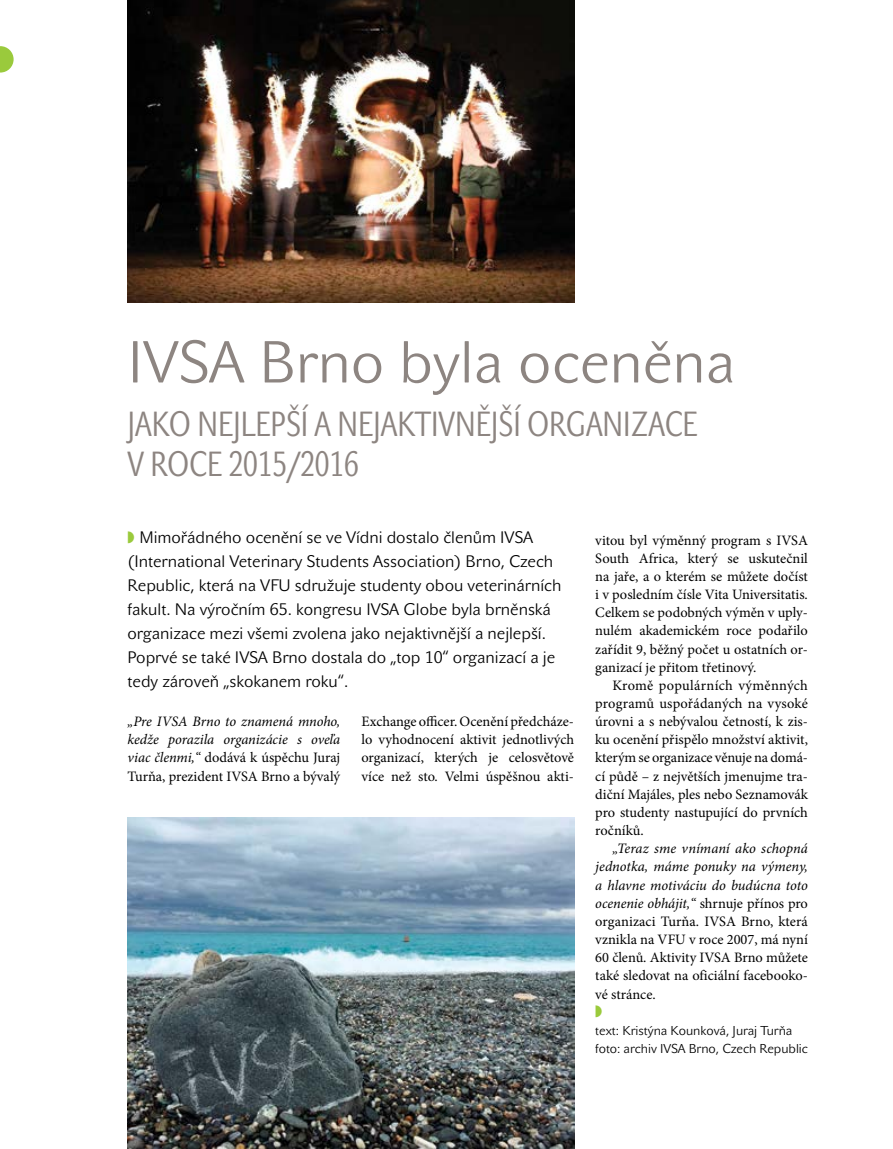
<style>
.page{position:relative;width:893px;height:1149px;background:#fff}
.page>*{position:absolute;margin:0;border:0;box-sizing:border-box;transform-origin:0 0}
.nad1{font:58.5px "John Sans Lite Pro";color:#8d8581}
.nad2{font:34.5px/40.5px "John Sans Cond Lite Pro";color:#8d8581}
.perex{font:16.5px/24px "John Sans Lite Pro";color:#000}
.Normální{font:14.4px/18.1px "Minion Pro";color:#000;text-align:justify}
.t1{font:italic 14.4px/18.1px "Minion Pro";letter-spacing:-.005em;color:#000;text-align:justify}
.foto{font:12.75px "John Sans Lite Pro";color:#000}
.jmeno{font:12.75px "John Sans Lite Pro";color:#000}
.s1{font-style:normal}
.s2{font-style:italic}
</style>
<div class="page">
<svg style="left:0;top:46px;width:14px;height:26px"></svg>
<img style="left:128px;top:0;width:446px;height:302px">
<img style="left:128px;top:817px;width:446px;height:331px">
<p class="nad1" style="left:128px;top:328px;width:609px">IVSA Brno byla oceněna</p>
<p class="nad2" style="left:128px;top:403px;width:572px">JAKO NEJLEPŠÍ A NEJAKTIVNĚJŠÍ ORGANIZACE<br>V ROCE 2015/2016</p>
<p class="perex" style="left:128px;top:524px;width:435px;text-indent:12px">Mimořádného ocenění se ve Vídni dostalo členům IVSA (International Veterinary Students Association) Brno, Czech Republic, která na VFU sdružuje studenty obou veterinárních fakult. Na výročním 65. kongresu IVSA Globe byla brněnská organizace mezi všemi zvolena jako nejaktivnější a nejlepší.<br>Poprvé se také IVSA Brno dostala do „top 10“ organizací a je tedy zároveň „skokanem roku“.</p>
<p class="t1" style="left:128px;top:712px;width:214px">„Pre IVSA Brno to znamená mnoho, kedže porazila organizácie s oveľa viac členmi,“ <span class="s1">dodává k úspěchu Juraj Turňa, prezident IVSA Brno a bývalý</span></p>
<p class="Normální" style="left:361px;top:712px;width:214px">Exchange officer. Ocenění předcháze&shy;lo vyhodnocení aktivit jednotlivých organizací, kterých je celosvětově více než sto. Velmi úspěšnou akti-</p>
<p class="Normální" style="left:595px;top:530px;width:214px">vitou byl výměnný program s IVSA South Africa, který se uskutečnil na jaře, a o kterém se můžete dočíst i v posledním čísle Vita Universitatis.<br>Celkem se podobných výměn v uply&shy;nulém akademickém roce podařilo zařídit 9, běžný počet u ostatních or&shy;ganizací je přitom třetinový.</p>
<p class="Normální" style="left:595px;top:676px;width:214px;text-indent:17px">Kromě populárních výměnných programů uspořádaných na vysoké úrovni a s nebývalou četností, k zis&shy;ku ocenění přispělo množství aktivit, kterým se organizace věnuje na domá&shy;cí půdě – z největších jmenujme tra&shy;diční Majáles, ples nebo Seznamovák pro studenty nastupující do prvních ročníků.</p>
<p class="Normální" style="left:595px;top:839px;width:214px;text-indent:17px"><span class="s2">„Teraz sme vnímaní ako schopná jednotka, máme ponuky na výmeny, a hlavne motiváciu do budúcna toto ocenenie obhájit,“</span> shrnuje přínos pro organizaci Turňa. IVSA Brno, která vznikla na VFU v roce 2007, má nyní 60 členů. Aktivity IVSA Brno můžete také sledovat na oficiální facebooko&shy;vé stránce.</p>
<p class="jmeno" style="left:595px;top:1022px;width:199px">text: Kristýna Kounková, Juraj Turňa</p>
<p class="foto" style="left:595px;top:1040px;width:214px">foto: archiv IVSA Brno, Czech Republic</p>
</div>
